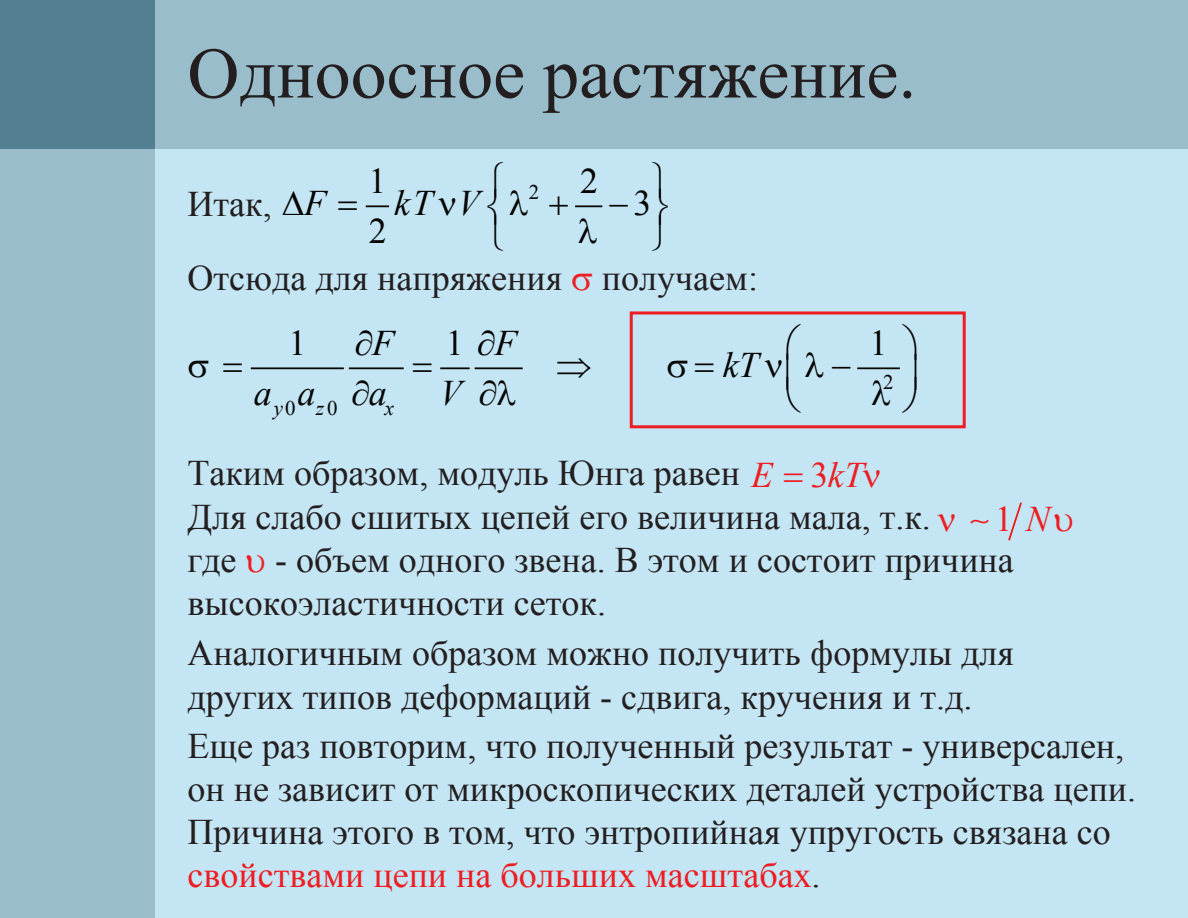
<style>
.page{position:relative;width:1188px;height:918px;background:#c4e5f3}
.page>*{position:absolute;margin:0;border:0;box-sizing:border-box;transform-origin:0 0}
.t1{font:72px "Times New Roman";color:#231f20}
.t2{font:36px/43.2px "Times New Roman";color:#231f20}
.t3{font:italic 36px "Times New Roman";color:#050504}
.t4{font:36px "Times New Roman";color:#050504}
.t5{font:36px "Times New Roman";color:#ee1d23}
.t6{font:italic 20.85px "Times New Roman";color:#050504}
.t7{font:20.85px "Times New Roman";color:#050504}
.s1{color:#050504}
.s2{font-style:italic;color:#050504}
.s3{font-style:italic}
.s4{font-style:normal}
.s5{font-style:italic;color:#ee1d23}
.s6{color:#ee1d23}
</style>
<div class="page">
<div style="left:0;top:0;width:154px;height:918px;background:#9abdcb"></div>
<div style="left:0;top:0;width:1188px;height:148px;background:#9abdcb"></div>
<div style="left:0;top:0;width:154px;height:148px;background:#537f92"></div>
<hr style="left:367px;top:205px;width:21px;height:2px;background:#050504">
<hr style="left:576px;top:205px;width:25px;height:2px;background:#050504">
<hr style="left:252px;top:367px;width:91px;height:2px;background:#050504">
<hr style="left:350px;top:367px;width:53px;height:2px;background:#050504">
<hr style="left:441px;top:367px;width:28px;height:2px;background:#050504">
<hr style="left:476px;top:367px;width:46px;height:2px;background:#050504">
<hr style="left:858px;top:367px;width:41px;height:2px;background:#050504">
<div style="left:630px;top:311px;width:336px;height:117px;border:3px solid #ee1d23"></div>
<svg style="left:1008px;top:502px;width:14px;height:39px"></svg>
<h1 class="t1" style="left:188px;top:25px;width:730px">Одноосное растяжение.</h1>
<p class="t2" style="left:188px;top:182px;width:140px">Итак, <span class="s1">∆</span><span class="s2">F</span></p>
<p class="t4" style="left:368px;top:156px;width:20px">1</p>
<p class="t7" style="left:529px;top:178px;width:71px">2 <sup>2</sup></p>
<p class="t3" style="left:394px;top:178px;width:87px">kT V</p>
<p class="t4" style="left:369px;top:207px;width:20px">2</p>
<p class="t4" style="left:609px;top:179px;width:44px">−3</p>
<p class="t2" style="left:188px;top:256px;width:572px">Отсюда для напряжения получаем:</p>
<p class="t4" style="left:288px;top:318px;width:20px">1</p>
<p class="t4" style="left:446px;top:318px;width:72px">1 ∂<span class="s3">F</span></p>
<p class="t4" style="left:870px;top:318px;width:20px">1</p>
<p class="t3" style="left:355px;top:318px;width:41px">∂F</p>
<p class="t3" style="left:723px;top:341px;width:37px">kT</p>
<p class="t7" style="left:883px;top:368px;width:12px">2</p>
<p class="t3" style="left:254px;top:369px;width:63px">a a</p>
<p class="t3" style="left:351px;top:369px;width:37px">∂a</p>
<p class="t3" style="left:440px;top:369px;width:24px">V</p>
<p class="t6" style="left:274px;top:393px;width:23px">y<span class="s4">0</span></p>
<p class="t6" style="left:316px;top:393px;width:23px">z<span class="s4">0</span></p>
<p class="t6" style="left:385px;top:393px;width:11px">x</p>
<p class="t2" style="left:188px;top:451px;width:828px">Таким образом, модуль Юнга равен <span class="s5">E</span> <span class="s6">3</span><span class="s5">kT<br></span>Для слабо сшитых цепей его величина мала, т.к.<br>где - объем одного звена. В этом и состоит причина высокоэластичности сеток.</p>
<p class="t5" style="left:995px;top:495px;width:57px">1 <span class="s3">N</span></p>
<p class="t2" style="left:188px;top:631px;width:828px">Аналогичным образом можно получить формулы для других типов деформаций - сдвига, кручения и т.д.</p>
<p class="t2" style="left:188px;top:723px;width:950px">Еще раз повторим, что полученный результат - универсален, он не зависит от микроскопических деталей устройства цепи.<br>Причина этого в том, что энтропийная упругость связана со <span class="s6">свойствами цепи на больших масштабах</span>.</p>
</div>
